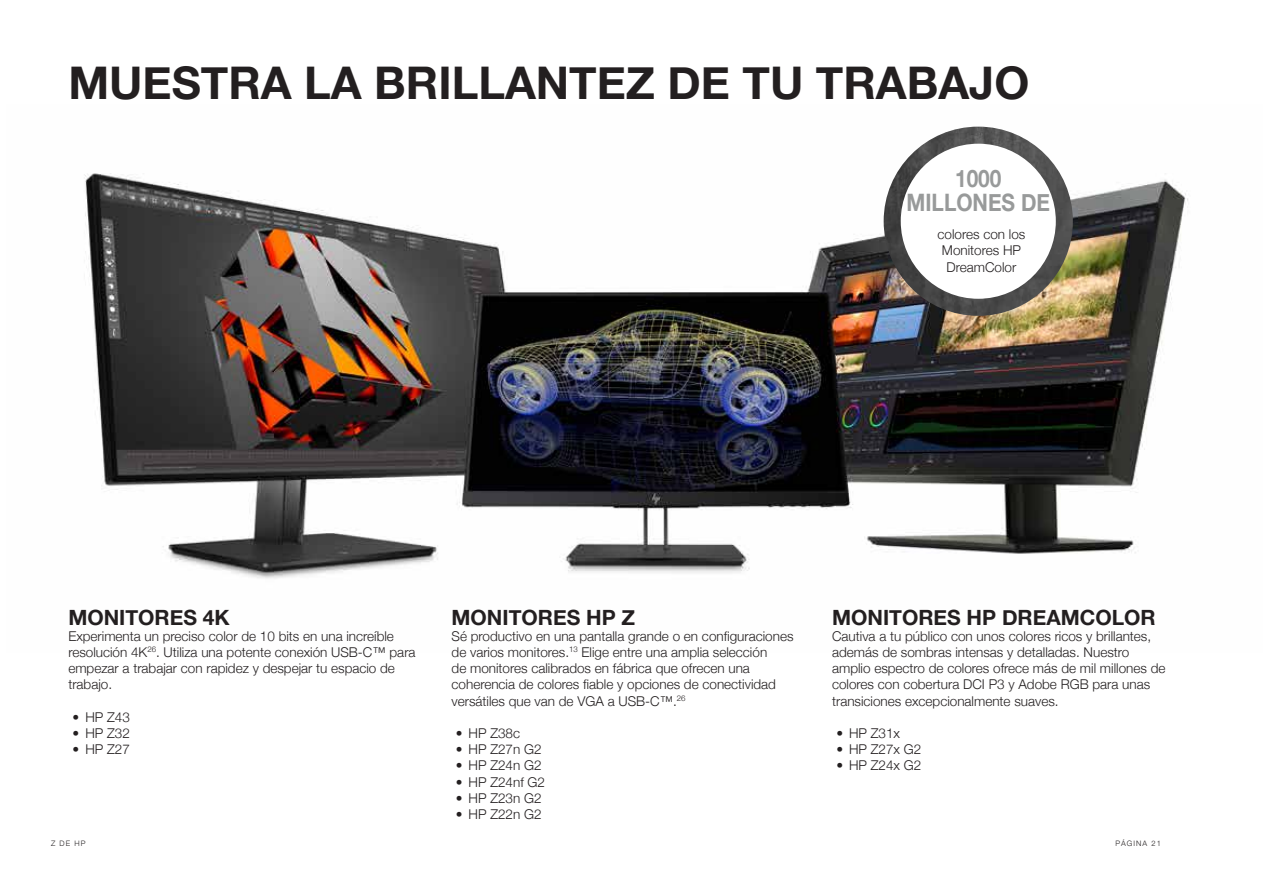
<style>
.page{position:relative;width:1263px;height:893px;background:#fff}
.page>*{position:absolute;margin:0;border:0;box-sizing:border-box;transform-origin:0 0}
.t1{font:700 45px "Helvetica Neue";color:#231f20}
.Statistics{font:700 24px/24px "Helvetica Neue";color:#989a9a;text-align:center;scale:.87 1}
.Label{font:700 21px "Helvetica Neue";color:#231f20}
.Body{font:300 13.5px/16.2px "Helvetica Neue";color:#231f20}
.t2{font:300 7.5px "Helvetica Neue";letter-spacing:.14em;color:#231f20}
</style>
<div class="page">
<img style="left:84px;top:126px;width:1104px;height:453px">
<img style="left:884px;top:127px;width:189px;height:189px;border-radius:95px">
<div style="left:901px;top:144px;width:155px;height:155px;background:#fff;border-radius:50%"></div>
<p class="t1" style="left:68px;top:48px;width:962px">MUESTRA LA BRILLANTEZ DE TU TRABAJO</p>
<p class="Statistics" style="left:906px;top:167px;width:166px">1000<br>MILLONES DE</p>
<p class="Body" style="left:937px;top:225px;width:89px;text-align:center">colores con los<br>Monitores HP<br>DreamColor</p>
<p class="Label" style="left:68px;top:601px;width:163px">MONITORES 4K</p>
<p class="Body" style="left:68px;top:627px;width:349px">Experimenta un preciso color de 10 bits en una increíble resolución 4K<sup>26</sup>. Utiliza una potente conexión USB-C™ para empezar a trabajar con rapidez y despejar tu espacio de trabajo.</p>
<p class="Body" style="left:73px;top:708px;width:59px">• HP Z43</p>
<p class="Body" style="left:73px;top:724px;width:59px">• HP Z32</p>
<p class="Body" style="left:73px;top:740px;width:59px">• HP Z27</p>
<p class="Label" style="left:452px;top:601px;width:185px">MONITORES HP Z</p>
<p class="Body" style="left:452px;top:627px;width:343px">Sé productivo en una pantalla grande o en configuraciones de varios monitores.<sup>13</sup> Elige entre una amplia selección<br>de monitores calibrados en fábrica que ofrecen una coherencia de colores fiable y opciones de conectividad versátiles que van de VGA a USB-C™.<sup>26</sup></p>
<p class="Body" style="left:456px;top:724px;width:66px">• HP Z38c</p>
<p class="Body" style="left:456px;top:740px;width:87px">• HP Z27n G2</p>
<p class="Body" style="left:456px;top:756px;width:87px">• HP Z24n G2</p>
<p class="Body" style="left:456px;top:773px;width:91px">• HP Z24nf G2</p>
<p class="Body" style="left:456px;top:789px;width:87px">• HP Z23n G2</p>
<p class="Body" style="left:456px;top:805px;width:87px">• HP Z22n G2</p>
<p class="Label" style="left:832px;top:601px;width:325px">MONITORES HP DREAMCOLOR</p>
<p class="Body" style="left:832px;top:627px;width:335px">Cautiva a tu público con unos colores ricos y brillantes, además de sombras intensas y detalladas. Nuestro amplio espectro de colores ofrece más de mil millones de colores con cobertura DCI P3 y Adobe RGB para unas transiciones excepcionalmente suaves.</p>
<p class="Body" style="left:836px;top:724px;width:65px">• HP Z31x</p>
<p class="Body" style="left:836px;top:740px;width:87px">• HP Z27x G2</p>
<p class="Body" style="left:836px;top:756px;width:87px">• HP Z24x G2</p>
<p class="t2" style="left:51px;top:837px;width:36px">Z DE HP</p>
<p class="t2" style="left:1115px;top:837px;width:47px">PÁGINA 21</p>
</div>
